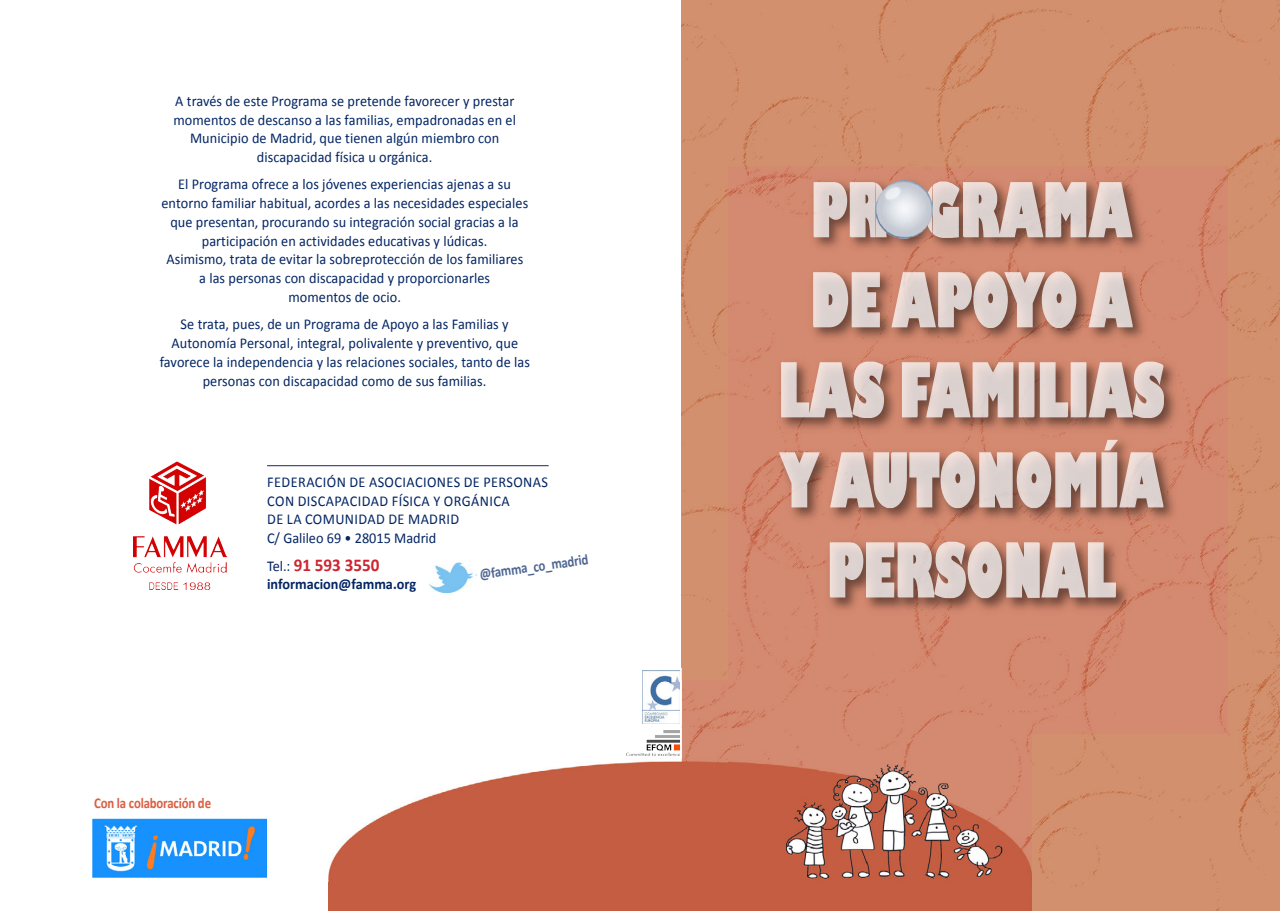
<style>
.page{position:relative;width:1280px;height:911px;background:#fff}
.page>*{position:absolute;margin:0;border:0;box-sizing:border-box;transform-origin:0 0}
.t1{font:700 18px "Calibri";color:#cd2631;scale:.95 1}
.t2{font:15px/18.8px "Calibri";letter-spacing:.005em;color:#032564;text-align:center;scale:.95 1}
.t3{font:15px/18.8px "Calibri";letter-spacing:.03em;color:#032564;scale:.95 1}
.t4{font:700 15px "Calibri";color:#032564;scale:.95 1}
.t5{font:700 15px "Calibri";letter-spacing:-.01em;color:#dc5d42;scale:.85 1}
.t6{font:700 15px "Calibri";color:#4f6792;scale:.85 1}
.s1{font-weight:400;font-size:15px;color:#032564}
</style>
<div class="page">
<div style="left:682px;top:0;width:597px;height:910px;background:#d2906e"></div>
<hr style="left:267px;top:465px;width:281px;height:1px;background:#172864">
<img style="left:429px;top:561px;width:47px;height:31px">
<img style="left:728px;top:166px;width:499px;height:567px">
<img style="left:932px;top:181px;width:200px;height:57px">
<img style="left:813px;top:181px;width:119px;height:57px">
<img style="left:813px;top:271px;width:319px;height:57px">
<img style="left:781px;top:362px;width:71px;height:55px">
<img style="left:852px;top:361px;width:311px;height:57px">
<img style="left:780px;top:440px;width:93px;height:67px">
<img style="left:873px;top:440px;width:290px;height:68px">
<img style="left:830px;top:542px;width:67px;height:55px">
<img style="left:897px;top:541px;width:218px;height:57px">
<img style="left:328px;top:680px;width:704px;height:230px">
<div style="left:624px;top:728px;width:58px;height:29px;border:2px solid #fff"></div>
<img style="left:627px;top:730px;width:52px;height:25px">
<div style="left:640px;top:667px;width:42px;height:58px;border:2px solid #fff"></div>
<img style="left:642px;top:670px;width:37px;height:53px">
<svg style="left:93px;top:818px;width:174px;height:60px"></svg>
<img style="left:93px;top:818px;width:173px;height:59px">
<img style="left:133px;top:461px;width:93px;height:128px">
<p class="t2" style="left:173px;top:92px;width:362px">A través de este Programa se pretende favorecer y prestar momentos de descanso a las familias, empadronadas en el Municipio de Madrid, que tienen algún miembro con discapacidad física u orgánica.</p>
<p class="t2" style="left:161px;top:175px;width:388px">El Programa ofrece a los jóvenes experiencias ajenas a su entorno familiar habitual, acordes a las necesidades especiales que presentan, procurando su integración social gracias a la participación en actividades educativas y lúdicas.<br>Asimismo, trata de evitar la sobreprotección de los familiares a las personas con discapacidad y proporcionarles<br>momentos de ocio.</p>
<p class="t2" style="left:160px;top:315px;width:391px">Se trata, pues, de un Programa de Apoyo a las Familias y Autonomía Personal, integral, polivalente y preventivo, que favorece la independencia y las relaciones sociales, tanto de las personas con discapacidad como de sus familias.</p>
<p class="t3" style="left:267px;top:472px;width:297px">FEDERACIÓN DE ASOCIACIONES DE PERSONAS<br>CON DISCAPACIDAD FÍSICA Y ORGÁNICA<br>DE LA COMUNIDAD DE MADRID<br>C/ Galileo 69 • 28015 Madrid</p>
<p class="t1" style="left:267px;top:553px;width:120px"><span class="s1">Tel.:</span> 91 593 3550</p>
<p class="t4" style="left:267px;top:574px;width:158px">informacion@famma.org</p>
<p class="t6" style="left:478px;top:565px;width:130px;rotate:-8deg">@famma_co_madrid</p>
<p class="t5" style="left:94px;top:793px;width:139px">Con la colaboración de</p>
</div>
